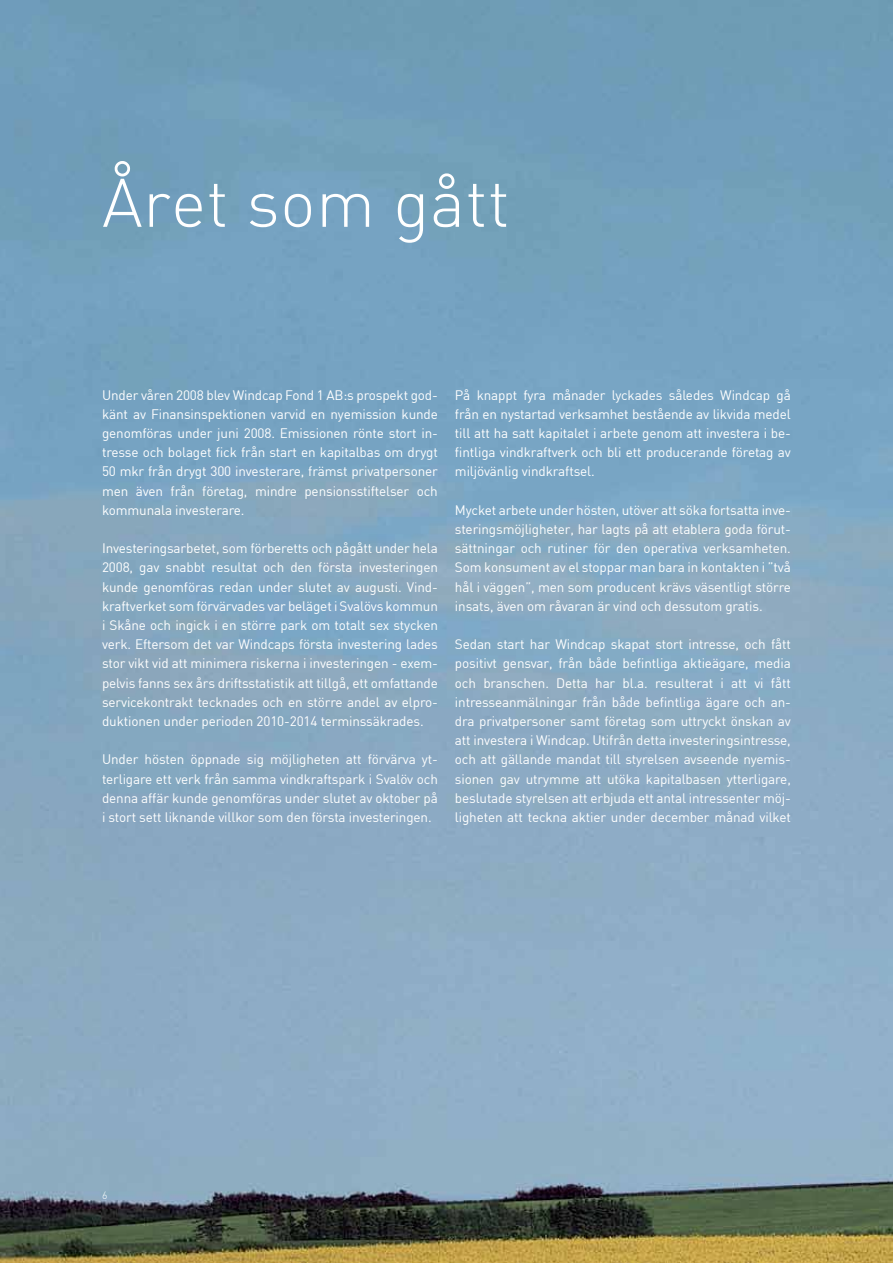
<style>
.page{position:relative;width:893px;height:1263px;background:#fff}
.page>*{position:absolute;margin:0;border:0;box-sizing:border-box;transform-origin:0 0}
.t1{font:300 67.5px "DIN";letter-spacing:.005em;color:#fff}
.t2{font:13.5px/19.2px "DIN";letter-spacing:-.01em;color:#fff;text-align:justify}
.t3{font:300 10.5px "DIN";color:#fff}
</style>
<div class="page">
<img style="left:0;top:0;width:893px;height:1263px">
<h1 class="t1" style="left:102px;top:161px;width:409px">Året som gått</h1>
<p class="t2" style="left:102px;top:385px;width:337px">Under våren 2008 blev Windcap Fond 1 AB:s prospekt god&shy;känt av Finansinspektionen varvid en nyemission kunde genomföras under juni 2008. Emissionen rönte stort in&shy;tresse och bolaget fick från start en kapitalbas om drygt 50 mkr från drygt 300 investerare, främst privatpersoner men även från företag, mindre pensionsstiftelser och kommunala investerare.</p>
<p class="t2" style="left:102px;top:538px;width:337px">Investeringsarbetet, som förberetts och pågått under hela 2008, gav snabbt resultat och den första investeringen kunde genomföras redan under slutet av augusti. Vind&shy;kraftverket som förvärvades var beläget i Svalövs kommun i Skåne och ingick i en större park om totalt sex stycken verk. Eftersom det var Windcaps första investering lades stor vikt vid att minimera riskerna i investeringen - exem&shy;pelvis fanns sex års driftsstatistik att tillgå, ett omfattande servicekontrakt tecknades och en större andel av elpro&shy;duktionen under perioden 2010-2014 terminssäkrades.</p>
<p class="t2" style="left:102px;top:750px;width:337px">Under hösten öppnade sig möjligheten att förvärva yt&shy;terligare ett verk från samma vindkraftspark i Svalöv och denna affär kunde genomföras under slutet av oktober på i stort sett liknande villkor som den första investeringen.</p>
<p class="t2" style="left:455px;top:385px;width:337px">På knappt fyra månader lyckades således Windcap gå från en nystartad verksamhet bestående av likvida medel till att ha satt kapitalet i arbete genom att investera i be&shy;fintliga vindkraftverk och bli ett producerande företag av miljövänlig vindkraftsel.</p>
<p class="t2" style="left:455px;top:500px;width:337px;text-align:left">Mycket arbete under hösten, utöver att söka fortsatta inve&shy;steringsmöjligheter, har lagts på att etablera goda förut&shy;sättningar och rutiner för den operativa verksamheten.<br>Som konsument av el stoppar man bara in kontakten i ”två hål i väggen”, men som producent krävs väsentligt större insats, även om råvaran är vind och dessutom gratis.</p>
<p class="t2" style="left:455px;top:634px;width:337px">Sedan start har Windcap skapat stort intresse, och fått positivt gensvar, från både befintliga aktieägare, -media och branschen. Detta har bl.a. resulterat i att vi fått intresseanmälningar från både befintliga ägare och an&shy;dra privatpersoner samt företag som uttryckt önskan av att investera i Windcap. Utifrån detta investeringsintresse, och att gällande mandat till styrelsen avseende nyemis&shy;sionen gav utrymme att utöka kapitalbasen ytterligare, beslutade styrelsen att erbjuda ett antal intressenter möj&shy;ligheten att teckna aktier under december månad vilket</p>
<p class="t3" style="left:102px;top:1189px;width:7px">6</p>
</div>
